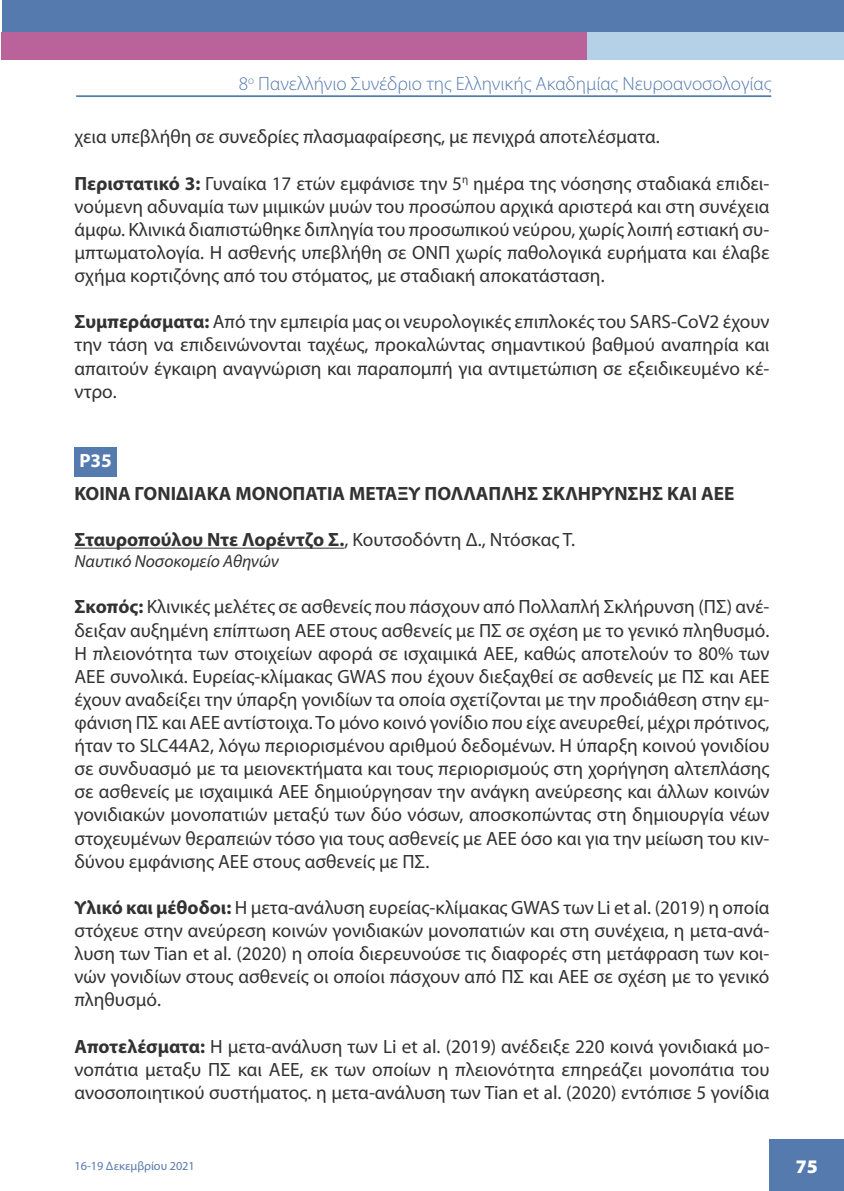
<style>
.page{position:relative;width:844px;height:1191px;background:#fff}
.page>*{position:absolute;margin:0;border:0;box-sizing:border-box;transform-origin:0 0}
.t1{font:19.25px/23.1px "Myriad Pro";color:#323232;text-align:justify}
.t2{font:700 19.25px "Myriad Pro";color:#323232}
.t3{font:300 19.25px "Myriad Pro";color:#557aae}
.t4{font:700 19.25px "Myriad Pro";color:#fff}
.t5{font:900 19.25px "Myriad Pro";color:#fff}
.t6{font:italic 17.5px "Myriad Pro";color:#323232}
.t7{font:12.25px "Myriad Pro";color:#557aae}
.s1{font-weight:700}
.s2{font-weight:400}
</style>
<div class="page">
<div style="left:769px;top:1139px;width:74px;height:52px;background:#557aae"></div>
<div style="left:2px;top:0;width:841px;height:50px;background:#557aae"></div>
<hr style="left:76px;top:95px;width:695px;height:2px;background:#557aae">
<div style="left:2px;top:32px;width:679px;height:28px;background:#ba639b"></div>
<div style="left:587px;top:32px;width:256px;height:28px;background:#b4d1e8"></div>
<div style="left:74px;top:447px;width:43px;height:30px;background:#557aae"></div>
<hr style="left:74px;top:547px;width:270px;height:1px;background:#323232">
<p class="t3" style="left:238px;top:72px;width:534px">8<sup>ο</sup> Πανελλήνιο Συνέδριο της Ελληνικής Ακαδημίας Νευροανοσολογίας</p>
<p class="t1" style="left:74px;top:125px;width:586px">χεια υπεβλήθη σε συνεδρίες πλασμαφαίρεσης, με πενιχρά αποτελέσματα.</p>
<p class="t1" style="left:74px;top:171px;width:696px"><span class="s1">Περιστατικό 3:</span> Γυναίκα 17 ετών εμφάνισε την 5<sup>η</sup> ημέρα της νόσησης σταδιακά επιδει&shy;νούμενη αδυναμία των μιμικών μυών του προσώπου αρχικά αριστερά και στη συνέχεια άμφω. Κλινικά διαπιστώθηκε διπληγία του προσωπικού νεύρου, χωρίς λοιπή εστιακή συ&shy;μπτωματολογία. Η ασθενής υπεβλήθη σε ΟΝΠ χωρίς παθολογικά ευρήματα και έλαβε σχήμα κορτιζόνης από του στόματος, με σταδιακή αποκατάσταση.</p>
<p class="t1" style="left:74px;top:310px;width:696px"><span class="s1">Συμπεράσματα:</span> Από την εμπειρία μας οι νευρολογικές επιπλοκές του SARS-CoV2 έχουν την τάση να επιδεινώνονται ταχέως, προκαλώντας σημαντικού βαθμού αναπηρία και απαιτούν έγκαιρη αναγνώριση και παραπομπή για αντιμετώπιση σε εξειδικευμένο κέ&shy;ντρο.</p>
<p class="t4" style="left:79px;top:448px;width:34px">P35</p>
<p class="t2" style="left:74px;top:481px;width:661px">ΚΟΙΝΑ ΓΟΝΙΔΙΑΚΑ ΜΟΝΟΠΑΤΙΑ ΜΕΤΑΞΥ ΠΟΛΛΑΠΛΗΣ ΣΚΛΗΡΥΝΣΗΣ ΚΑΙ ΑΕΕ</p>
<p class="t2" style="left:74px;top:527px;width:502px">Σταυροπούλου Ντε Λορέντζο Σ.<span class="s2">, Κουτσοδόντη Δ., Ντόσκας Τ.</span></p>
<p class="t6" style="left:74px;top:550px;width:206px">Ναυτικό Νοσοκομείο Αθηνών</p>
<p class="t1" style="left:74px;top:595px;width:696px"><span class="s1">Σκοπός:</span> Κλινικές μελέτες σε ασθενείς που πάσχουν από Πολλαπλή Σκλήρυνση (ΠΣ) ανέ&shy;δειξαν αυξημένη επίπτωση ΑΕΕ στους ασθενείς με ΠΣ σε σχέση με το γενικό πληθυσμό.<br>Η πλειονότητα των στοιχείων αφορά σε ισχαιμικά ΑΕΕ, καθώς αποτελούν το 80% των ΑΕΕ συνολικά. Ευρείας-κλίμακας GWAS που έχουν διεξαχθεί σε ασθενείς με ΠΣ και ΑΕΕ έχουν αναδείξει την ύπαρξη γονιδίων τα οποία σχετίζονται με την προδιάθεση στην εμ&shy;φάνιση ΠΣ και ΑΕΕ αντίστοιχα. Το μόνο κοινό γονίδιο που είχε ανευρεθεί, μέχρι πρότινος, ήταν το SLC44A2, λόγω περιορισμένου αριθμού δεδομένων. Η ύπαρξη κοινού γονιδίου σε συνδυασμό με τα μειονεκτήματα και τους περιορισμούς στη χορήγηση αλτεπλάσης σε ασθενείς με ισχαιμικά ΑΕΕ δημιούργησαν την ανάγκη ανεύρεσης και άλλων κοινών γονιδιακών μονοπατιών μεταξύ των δύο νόσων, αποσκοπώντας στη δημιουργία νέων στοχευμένων θεραπειών τόσο για τους ασθενείς με ΑΕΕ όσο και για την μείωση του κιν&shy;δύνου εμφάνισης ΑΕΕ στους ασθενείς με ΠΣ.</p>
<p class="t1" style="left:74px;top:895px;width:696px"><span class="s1">Υλικό και μέθοδοι:</span> Η μετα-ανάλυση ευρείας-κλίμακας GWAS των Li et al. (2019) η οποία στόχευε στην ανεύρεση κοινών γονιδιακών μονοπατιών και στη συνέχεια, η μετα-ανά&shy;λυση των Tian et al. (2020) η οποία διερευνούσε τις διαφορές στη μετάφραση των κοι&shy;νών γονιδίων στους ασθενείς οι οποίοι πάσχουν από ΠΣ και ΑΕΕ σε σχέση με το γενικό πληθυσμό.</p>
<p class="t1" style="left:74px;top:1034px;width:696px"><span class="s1">Αποτελέσματα:</span> Η μετα-ανάλυση των Li et al. (2019) ανέδειξε 220 κοινά γονιδιακά μο&shy;νοπάτια μεταξυ ΠΣ και ΑΕΕ, εκ των οποίων η πλειονότητα επηρεάζει μονοπάτια του ανοσοποιητικού συστήματος. η μετα-ανάλυση των Tian et al. (2020) εντόπισε 5 γονίδια</p>
<p class="t7" style="left:74px;top:1158px;width:122px">16-19 Δεκεμβρίου 2021</p>
<p class="t5" style="left:795px;top:1153px;width:24px">75</p>
</div>
